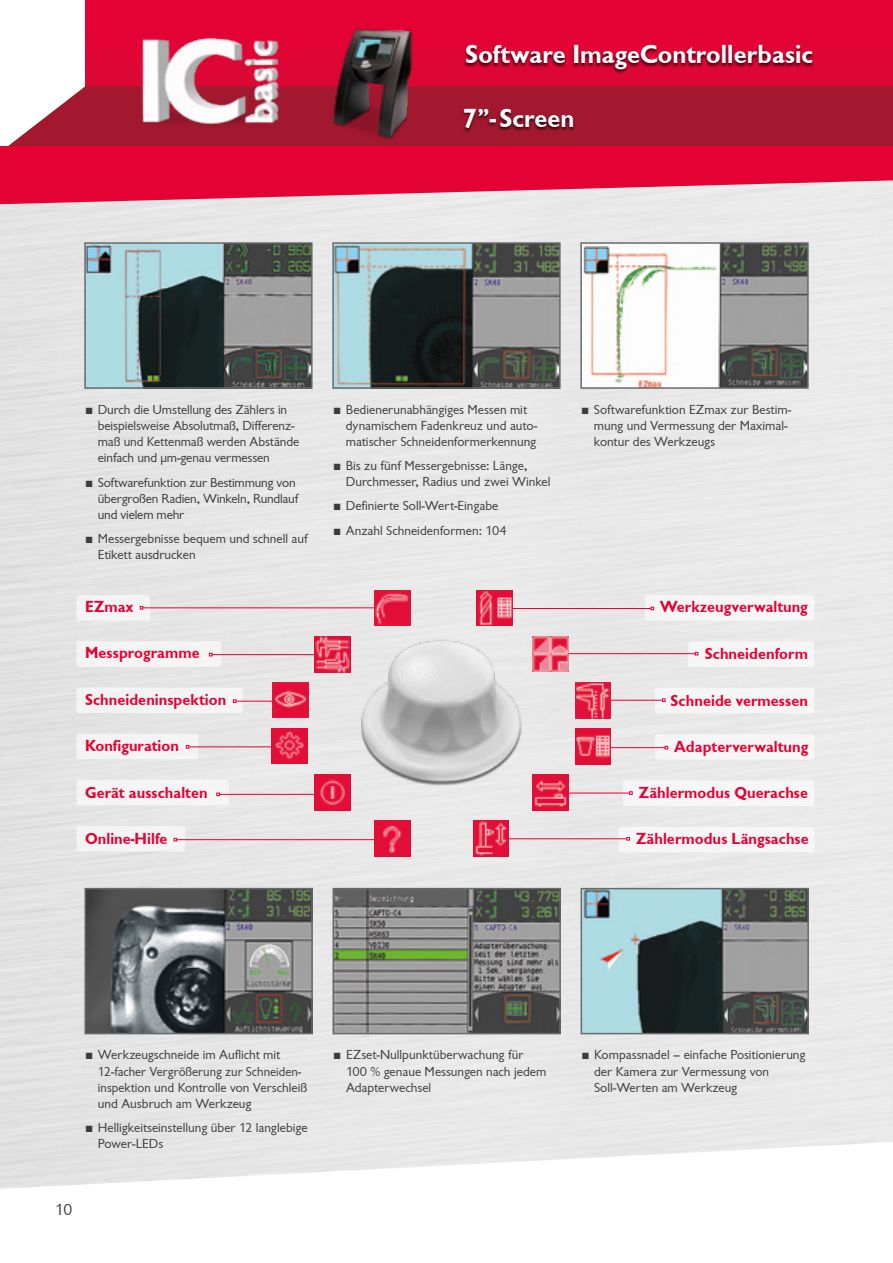
<style>
.page{position:relative;width:893px;height:1263px;background:#fff}
.page>*{position:absolute;margin:0;border:0;box-sizing:border-box;transform-origin:0 0}
.t1{font:700 27px "Chantilly";color:#fff}
.t2{font:700 16.5px "Chantilly";color:#e40234}
.t3{font:16.5px "Chantilly";color:#3c3c3b}
.t4{font:13.5px/16.2px "Chantilly";color:#3c3c3b}
.s1{font-family:"Arial"}
</style>
<div class="page">
<img style="left:0;top:759px;width:893px;height:430px">
<div style="left:0;top:204px;width:893px;height:555px;background:#e7e7e8"></div>
<div style="left:85px;top:0;width:808px;height:154px;background:#e40234"></div>
<svg style="left:8px;top:86px;width:885px;height:60px;fill:#a2182f"></svg>
<svg style="left:0;top:146px;width:893px;height:58px"></svg>
<img style="left:111px;top:37px;width:192px;height:140px">
<img style="left:322px;top:28px;width:102px;height:118px">
<div style="left:464px;top:46px;width:350px;height:27px;background:#000;opacity:.65"></div>
<img style="left:87px;top:245px;width:223px;height:141px">
<div style="left:84px;top:242px;width:229px;height:147px;border:2px solid #676a6d"></div>
<img style="left:583px;top:245px;width:223px;height:141px">
<div style="left:580px;top:242px;width:229px;height:147px;border:2px solid #676a6d"></div>
<img style="left:335px;top:245px;width:223px;height:141px">
<div style="left:332px;top:242px;width:229px;height:147px;border:2px solid #676a6d"></div>
<img style="left:87px;top:891px;width:223px;height:140px">
<div style="left:84px;top:888px;width:229px;height:146px;border:2px solid #676a6d"></div>
<img style="left:336px;top:891px;width:222px;height:140px">
<div style="left:333px;top:888px;width:228px;height:146px;border:2px solid #676a6d"></div>
<img style="left:584px;top:891px;width:222px;height:140px">
<div style="left:581px;top:888px;width:228px;height:146px;border:2px solid #676a6d"></div>
<div style="left:462px;top:110px;width:113px;height:22px;background:#000;opacity:.65"></div>
<div style="left:77px;top:641px;width:144px;height:26px;background:#f4f4f4;border-radius:2px"></div>
<hr style="left:212px;top:654px;width:121px;height:1px;background:#e40234">
<div style="left:77px;top:595px;width:73px;height:26px;background:#f4f4f4;border-radius:2px"></div>
<hr style="left:143px;top:607px;width:251px;height:1px;background:#e40234">
<div style="left:645px;top:595px;width:169px;height:26px;background:#f6f6f6;border-radius:2px"></div>
<hr style="left:482px;top:608px;width:169px;height:1px;background:#e40234">
<div style="left:688px;top:641px;width:126px;height:26px;background:#f6f5f6;border-radius:2px"></div>
<hr style="left:549px;top:653px;width:146px;height:1px;background:#e40234">
<div style="left:655px;top:688px;width:159px;height:25px;background:#f5f5f5;border-radius:2px"></div>
<hr style="left:592px;top:700px;width:70px;height:1px;background:#e40234">
<div style="left:655px;top:734px;width:159px;height:26px;background:#f6f6f6;border-radius:2px"></div>
<hr style="left:592px;top:747px;width:73px;height:1px;background:#e40234">
<div style="left:623px;top:780px;width:191px;height:26px;background:#f6f6f6;border-radius:2px"></div>
<hr style="left:549px;top:793px;width:81px;height:1px;background:#e40234">
<div style="left:77px;top:826px;width:108px;height:25px;background:#f4f4f4;border-radius:2px"></div>
<hr style="left:177px;top:839px;width:215px;height:1px;background:#e40234">
<div style="left:77px;top:734px;width:121px;height:25px;background:#f4f4f4;border-radius:2px"></div>
<hr style="left:189px;top:746px;width:101px;height:1px;background:#e40234">
<img style="left:359px;top:630px;width:165px;height:159px">
<div style="left:77px;top:687px;width:166px;height:26px;background:#f4f4f4;border-radius:2px"></div>
<hr style="left:236px;top:701px;width:54px;height:1px;background:#e40234">
<div style="left:77px;top:780px;width:152px;height:25px;background:#f5f5f5;border-radius:2px"></div>
<hr style="left:219px;top:794px;width:113px;height:1px;background:#e40234">
<div style="left:619px;top:827px;width:196px;height:25px;background:#f6f6f6;border-radius:2px"></div>
<hr style="left:489px;top:838px;width:138px;height:1px;background:#e40234">
<img style="left:575px;top:682px;width:36px;height:36px">
<img style="left:533px;top:636px;width:36px;height:36px">
<img style="left:374px;top:590px;width:36px;height:36px">
<img style="left:476px;top:590px;width:36px;height:36px">
<img style="left:374px;top:821px;width:36px;height:36px">
<img style="left:473px;top:821px;width:36px;height:36px">
<img style="left:533px;top:775px;width:36px;height:35px">
<img style="left:575px;top:728px;width:36px;height:36px">
<img style="left:315px;top:774px;width:35px;height:36px">
<img style="left:272px;top:728px;width:36px;height:36px">
<img style="left:315px;top:636px;width:35px;height:36px">
<img style="left:273px;top:683px;width:35px;height:35px">
<h1 class="t1" style="left:465px;top:39px;width:349px">Software ImageControllerbasic</h1>
<h1 class="t1" style="left:463px;top:103px;width:113px">7”- Screen</h1>
<p class="t4" style="left:98px;top:402px;width:203px;text-indent:-13px"><span class="s1">■</span> Durch die Umstellung des Zählers in beispielsweise Absolutmaß, Differenz&shy;maß und Kettenmaß werden Abstände einfach und µm-genau vermessen</p>
<p class="t4" style="left:98px;top:474px;width:202px;text-indent:-13px"><span class="s1">■</span> Softwarefunktion zur Bestimmung von übergroßen Radien, Winkeln, Rundlauf und vielem mehr</p>
<p class="t4" style="left:98px;top:531px;width:211px;text-indent:-13px"><span class="s1">■</span> Messergebnisse bequem und schnell auf<br>Etikett ausdrucken</p>
<p class="t4" style="left:346px;top:402px;width:193px;text-indent:-13px"><span class="s1">■</span> Bedienerunabhängiges Messen mit dynamischem Fadenkreuz und auto&shy;matischer Schneidenformerkennung</p>
<p class="t4" style="left:346px;top:458px;width:206px;text-indent:-13px"><span class="s1">■</span> Bis zu fünf Messergebnisse: Länge,<br>Durchmesser, Radius und zwei Winkel</p>
<p class="t4" style="left:333px;top:498px;width:167px"><span class="s1">■</span> Definierte Soll-Wert-Eingabe</p>
<p class="t4" style="left:333px;top:522px;width:175px"><span class="s1">■</span> Anzahl Schneidenformen: 104</p>
<p class="t4" style="left:594px;top:402px;width:199px;text-indent:-13px"><span class="s1">■</span> Softwarefunktion EZmax zur Bestim&shy;mung und Vermessung der Maximal&shy;kontur des Werkzeugs</p>
<p class="t2" style="left:85px;top:597px;width:50px">EZmax</p>
<p class="t2" style="left:660px;top:598px;width:150px">Werkzeugverwaltung</p>
<p class="t2" style="left:705px;top:644px;width:105px">Schneidenform</p>
<p class="t2" style="left:671px;top:691px;width:139px">Schneide vermessen</p>
<p class="t2" style="left:674px;top:737px;width:136px">Adapterverwaltung</p>
<p class="t2" style="left:638px;top:783px;width:171px">Zählermodus Querachse</p>
<p class="t2" style="left:85px;top:829px;width:84px">Online-Hilfe</p>
<p class="t2" style="left:85px;top:643px;width:116px">Messprogramme</p>
<p class="t2" style="left:85px;top:690px;width:143px">Schneideninspektion</p>
<p class="t2" style="left:85px;top:736px;width:95px">Konfiguration</p>
<p class="t2" style="left:85px;top:783px;width:124px">Gerät ausschalten</p>
<p class="t2" style="left:636px;top:829px;width:174px">Zählermodus Längsachse</p>
<p class="t4" style="left:98px;top:1047px;width:211px;text-indent:-13px"><span class="s1">■</span> Werkzeugschneide im Auflicht mit 12-facher Vergrößerung zur Schneiden&shy;inspektion und Kontrolle von Verschleiß und Ausbruch am Werkzeug</p>
<p class="t4" style="left:98px;top:1120px;width:211px;text-indent:-13px"><span class="s1">■</span> Helligkeitseinstellung über 12 langlebige<br>Power-LEDs</p>
<p class="t3" style="left:55px;top:1201px;width:18px">10</p>
<p class="t4" style="left:346px;top:1047px;width:202px;text-indent:-13px"><span class="s1">■</span> EZset-Nullpunktüberwachung für<br>100 % genaue Messungen nach jedem<br>Adapterwechsel</p>
<p class="t4" style="left:594px;top:1047px;width:213px;text-indent:-13px"><span class="s1">■</span> Kompassnadel – einfache Positionierung der Kamera zur Vermessung von<br>Soll-Werten am Werkzeug</p>
</div>
